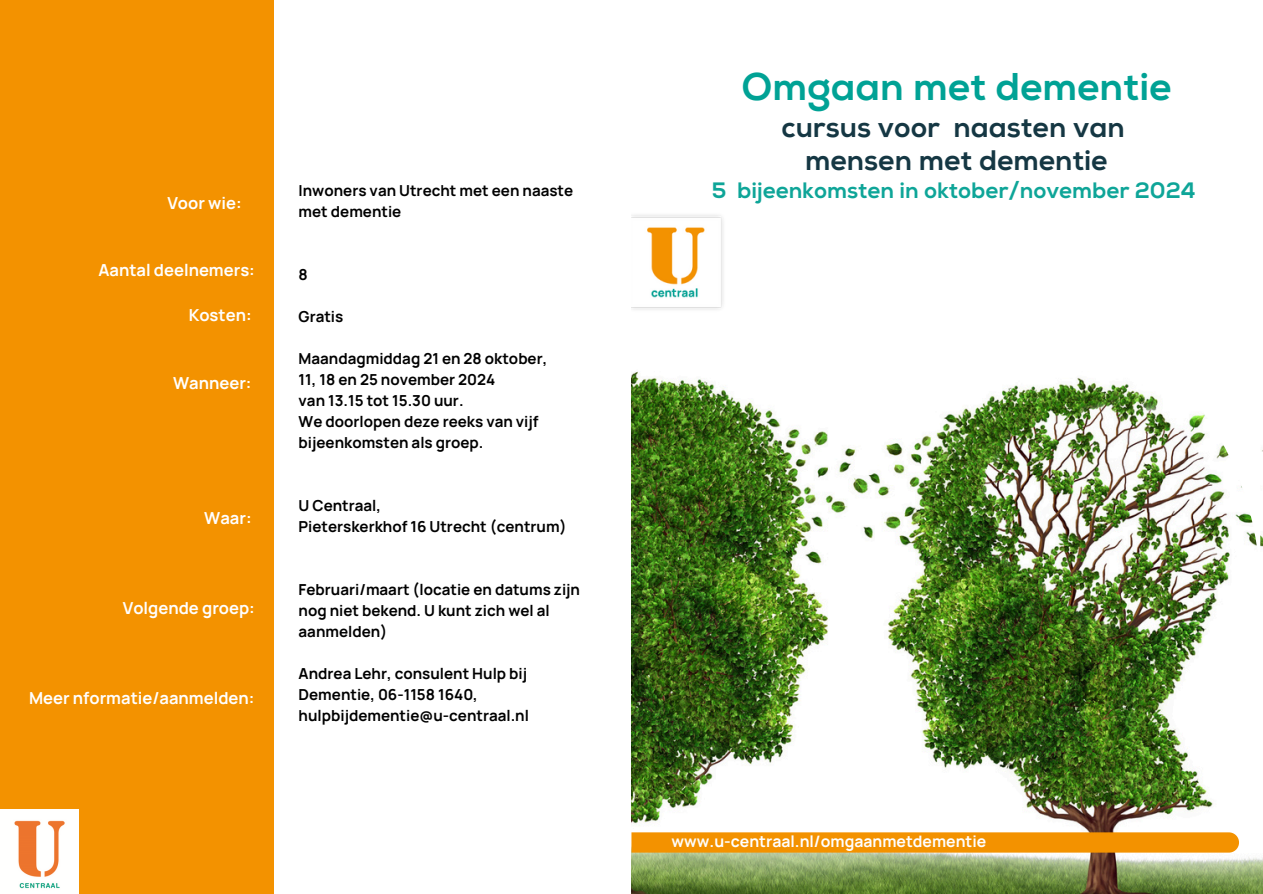
<style>
.page{position:relative;width:1263px;height:894px;background:#fff}
.page>*{position:absolute;margin:0;border:0;box-sizing:border-box;transform-origin:0 0}
.t1{font:800 38.55px "Nexa";color:#00a295}
.t2{font:800 28.2px/32.7px "Nexa";color:#153743;text-align:center}
.t3{font:800 22.2px "Nexa";color:#0ea598}
.t4{font:700 16.5px "Manrope";color:#fff}
.t5{font:700 15.75px "Manrope";color:#fff}
.t6{font:700 15.15px/21px "Manrope";color:#000}
.s1{color:#fdfdfb}
</style>
<div class="page">
<div style="left:0;top:0;width:273px;height:893px;background:#f39200"></div>
<img style="left:631px;top:374px;width:632px;height:519px">
<img style="left:632px;top:371px;width:628px;height:222px">
<img style="left:631px;top:215px;width:92px;height:95px">
<div style="left:631px;top:832px;width:608px;height:20px;background:#f39200"></div>
<img style="left:0;top:809px;width:79px;height:84px">
<p class="t4" style="left:167px;top:191px;width:76px">Voor wie:</p>
<p class="t4" style="left:98px;top:259px;width:158px">Aantal deelnemers:</p>
<p class="t4" style="left:189px;top:304px;width:64px">Kosten:</p>
<p class="t4" style="left:173px;top:371px;width:80px">Wanneer:</p>
<p class="t4" style="left:204px;top:506px;width:49px">Waar:</p>
<p class="t4" style="left:123px;top:596px;width:134px">Volgende groep:</p>
<p class="t4" style="left:29px;top:686px;width:227px">Meer nformatie/aanmelden:</p>
<p class="t6" style="left:299px;top:179px;width:276px">Inwoners van Utrecht met een naaste met dementie</p>
<p class="t6" style="left:299px;top:263px;width:11px">8</p>
<p class="t6" style="left:299px;top:305px;width:46px">Gratis</p>
<p class="t6" style="left:299px;top:347px;width:250px">Maandagmiddag 21 en 28 oktober,</p>
<p class="t6" style="left:299px;top:368px;width:198px">11, 18 en 25 november 2024</p>
<p class="t6" style="left:299px;top:389px;width:166px">van 13.15 tot 15.30 uur.</p>
<p class="t6" style="left:299px;top:410px;width:241px">We doorlopen deze reeks van vijf bijeenkomsten als groep.</p>
<p class="t6" style="left:299px;top:494px;width:84px">U Centraal,</p>
<p class="t6" style="left:299px;top:515px;width:269px">Pieterskerkhof 16 Utrecht (centrum)</p>
<p class="t6" style="left:299px;top:578px;width:283px">Februari/maart (locatie en datums zijn nog niet bekend. U kunt zich wel al aanmelden)</p>
<p class="t6" style="left:299px;top:662px;width:232px">Andrea Lehr, consulent Hulp bij<br>Dementie, 06-1158 1640, hulpbijdementie@u-centraal.nl</p>
<p class="t1" style="left:741px;top:73px;width:432px">Omgaan met dementie</p>
<p class="t2" style="left:781px;top:115px;width:345px">cursus voor naasten van mensen met dementie</p>
<p class="t3" style="left:712px;top:183px;width:485px">5 bijeenkomsten in oktober/november 2024</p>
<p class="t5" style="left:672px;top:829px;width:316px"><span class="s1">www.</span>u-centraal.nl/omgaanmetdementie</p>
</div>
